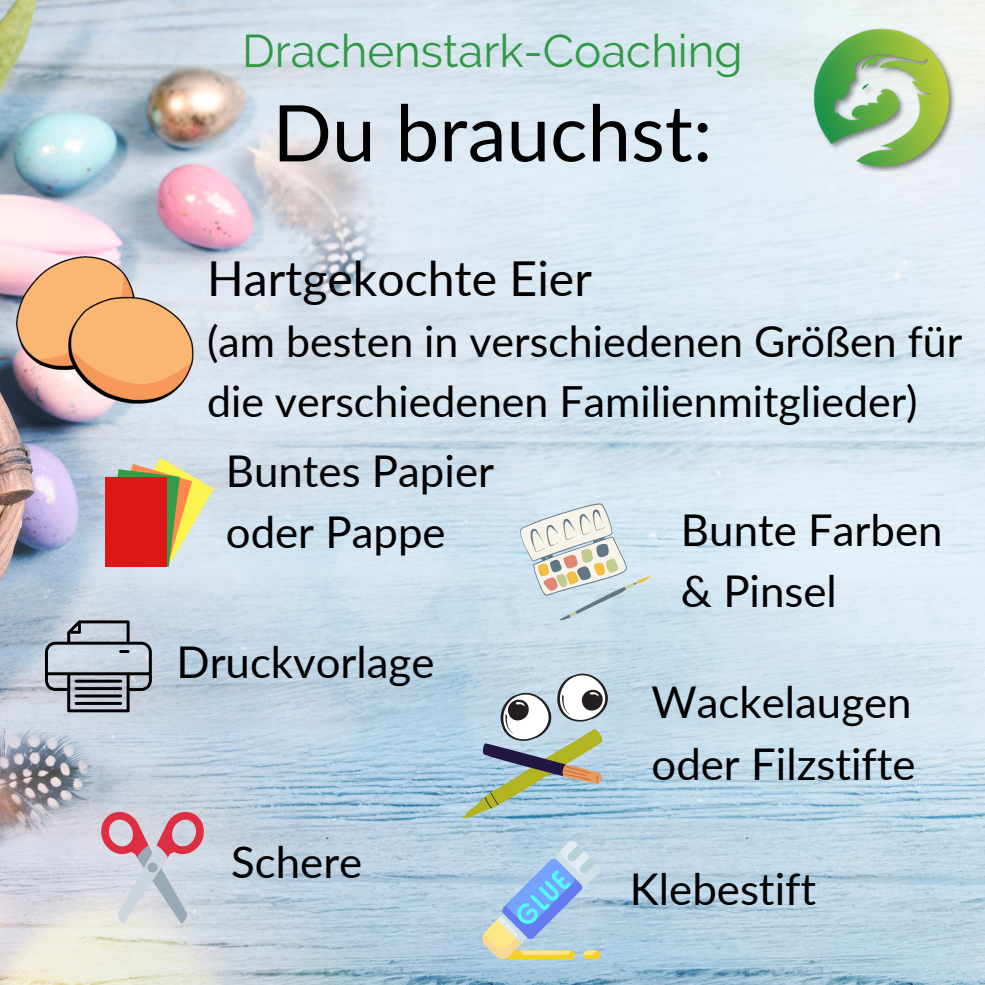
<style>
.page{position:relative;width:985px;height:985px;background:#fff}
.page>*{position:absolute;margin:0;border:0;box-sizing:border-box;transform-origin:0 0}
.t1{font:78.05px "Lato";color:#000}
.t2{font:48.12px "Lato";color:#000}
.t3{font:45.68px "Raleway";color:#319946}
.t4{font:43.75px/61.1px "Lato";color:#000}
.t5{font:42.88px/59.7px "Lato";color:#000}
</style>
<div class="page">
<img style="left:0;top:0;width:984px;height:984px">
<svg style="left:45px;top:620px;width:107px;height:92px;background:#9aa2ab"></svg>
<svg style="left:98px;top:809px;width:109px;height:114px;background:#d0bac5"></svg>
<div style="left:147px;top:862px;width:10px;height:10px;background:#99aab5;border-radius:50%"></div>
<svg style="left:520px;top:503px;width:130px;height:117px;background:#d1dbdb"></svg>
<svg style="left:481px;top:840px;width:119px;height:119px;background:#adc8db"></svg>
<img style="left:16px;top:257px;width:178px;height:147px">
<svg style="left:107px;top:457px;width:106px;height:109px;background:#cad09d"></svg>
<div style="left:105px;top:477px;width:62px;height:89px;background:#de1616"></div>
<svg style="left:458px;top:666px;width:156px;height:159px;background:#acc0c3"></svg>
<img style="left:808px;top:25px;width:148px;height:147px">
<p class="t3" style="left:242px;top:24px;width:502px">Drachenstark-Coaching</p>
<h1 class="t1" style="left:272px;top:84px;width:441px">Du brauchst:</h1>
<p class="t2" style="left:207px;top:248px;width:386px">Hartgekochte Eier</p>
<p class="t5" style="left:207px;top:310px;width:756px">(am besten in verschiedenen Größen für die verschiedenen Familienmitglieder)</p>
<p class="t4" style="left:226px;top:440px;width:270px">Buntes Papier oder Pappe</p>
<p class="t4" style="left:681px;top:498px;width:263px">Bunte Farben &amp; Pinsel</p>
<p class="t4" style="left:176px;top:630px;width:259px">Druckvorlage</p>
<p class="t4" style="left:231px;top:830px;width:133px">Schere</p>
<p class="t4" style="left:651px;top:671px;width:266px">Wackelaugen oder Filzstifte</p>
<p class="t4" style="left:630px;top:857px;width:188px">Klebestift</p>
</div>
